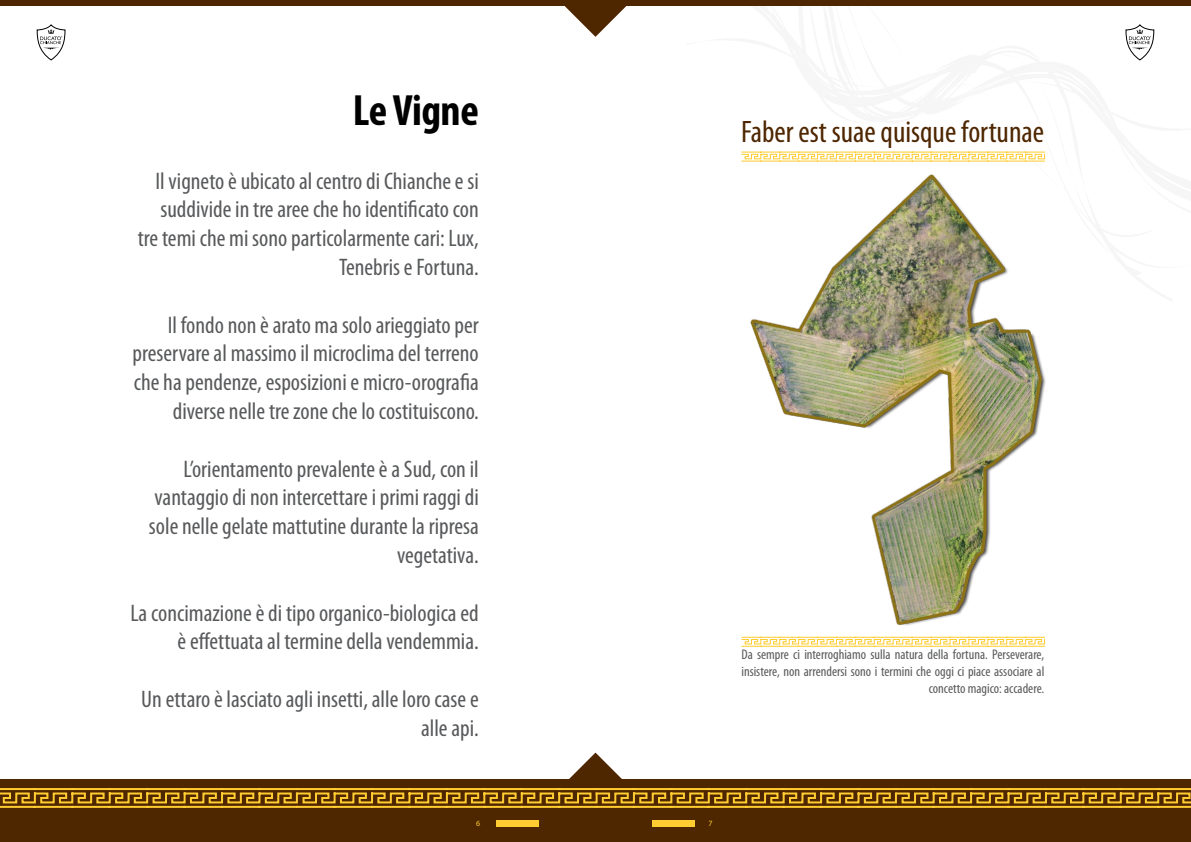
<style>
.page{position:relative;width:1191px;height:842px;background:#fff}
.page>*{position:absolute;margin:0;border:0;box-sizing:border-box;transform-origin:0 0}
.t1{font:700 condensed 44px "Myriad Pro";letter-spacing:-.01em;color:#000}
.t2{font:condensed 31.1px "Myriad Pro";color:#4e2600}
.t3{font:condensed 24px/28.8px "Myriad Pro";color:#58595b;text-align:right}
.t4{font:condensed 14px/16.8px "Myriad Pro";color:#58595b;text-align:right}
.t5{font:8px "Myriad Pro";color:#ffcc31}
</style>
<div class="page">
<div style="left:0;top:780px;width:1191px;height:62px;background:#4e2600"></div>
<svg style="left:558px;top:5px;width:74px;height:32px"></svg>
<svg style="left:0;top:752px;width:1191px;height:75px"></svg>
<div style="left:0;top:0;width:1191px;height:5px;background:#4e2600"></div>
<svg style="left:37px;top:24px;width:29px;height:37px"></svg>
<img style="left:750px;top:207px;width:296px;height:419px">
<svg style="left:741px;top:636px;width:304px;height:11px"></svg>
<svg style="left:686px;top:5px;width:505px;height:202px"></svg>
<h1 class="t1" style="left:353px;top:83px;width:127px">Le Vigne</h1>
<p class="t3" style="left:138px;top:166px;width:342px">Il vigneto è ubicato al centro di Chianche e si suddivide in tre aree che ho identificato con tre temi che mi sono particolarmente cari: Lux, Tenebris e Fortuna.</p>
<p class="t3" style="left:132px;top:310px;width:348px">Il fondo non è arato ma solo arieggiato per preservare al massimo il microclima del terreno che ha pendenze, esposizioni e micro-orografia diverse nelle tre zone che lo costituiscono.</p>
<p class="t3" style="left:149px;top:454px;width:331px">L’orientamento prevalente è a Sud, con il vantaggio di non intercettare i primi raggi di sole nelle gelate mattutine durante la ripresa vegetativa.</p>
<p class="t3" style="left:130px;top:598px;width:350px">La concimazione è di tipo organico-biologica ed è effettuata al termine della vendemmia.</p>
<p class="t3" style="left:141px;top:684px;width:339px">Un ettaro è lasciato agli insetti, alle loro case e alle api.</p>
<p class="t2" style="left:741px;top:113px;width:304px">Faber est suae quisque fortunae</p>
<p class="t4" style="left:741px;top:646px;width:304px">Da sempre ci interroghiamo sulla natura della fortuna. Perseverare, insistere, non arrendersi sono i termini che oggi ci piace associare al concetto magico: accadere.</p>
<p class="t5" style="left:476px;top:819px;width:6px">6</p>
<p class="t5" style="left:708px;top:819px;width:6px">7</p>
</div>
